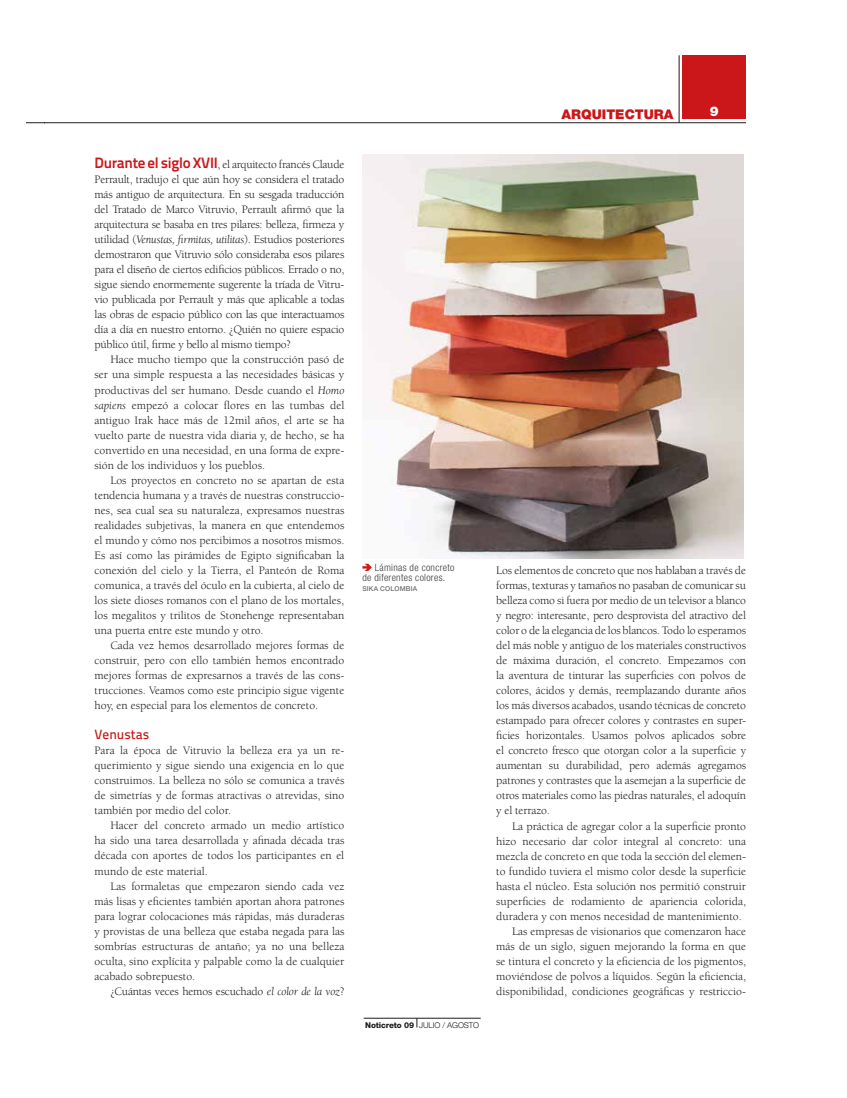
<style>
.page{position:relative;width:847px;height:1098px;background:#fff}
.page>*{position:absolute;margin:0;border:0;box-sizing:border-box;transform-origin:0 0}
.t1{font:900 13.38px "Helvetica Neue LT Pro";color:#cb171a}
.t2{font:500 13.38px "Titillium Text 22 L";color:#cb171a}
.t3{font:900 13.38px "Helvetica Neue LT Pro";color:#fff}
.t4{font:11.75px/15px "Berkeley Std";color:#1d1d1b;text-align:justify}
.t5{font:300 condensed 10px/10px "Helvetica Neue LT Pro";letter-spacing:.03em;color:#3c3c3b}
.t6{font:300 8px "Helvetica Neue LT Std";letter-spacing:-.01em;color:#1d1d1b}
.t7{font:500 6.62px "Helvetica Neue";letter-spacing:.025em;color:#706f6f}
.s1{font-family:"Titillium Text 22 L";font-weight:700;font-size:15px;color:#cb171a}
.s2{font-style:italic}
.s3{font-family:"Helvetica Neue LT Pro";font-weight:800}
</style>
<div class="page">
<hr style="left:678px;top:55px;width:1px;height:68px;background:#1d1d1b">
<svg style="left:26px;top:123px;width:18px;height:1px"></svg>
<div style="left:682px;top:55px;width:63px;height:63px;background:#cb171a"></div>
<hr style="left:44px;top:123px;width:701px;height:1px;background:#1d1d1b">
<hr style="left:363px;top:1018px;width:117px;height:1px;background:#1d1d1b">
<svg style="left:362px;top:564px;width:10px;height:7px"></svg>
<img style="left:362px;top:154px;width:381px;height:404px">
<p class="t4" style="left:94px;top:157px;width:251px"><span class="s1">Durante el siglo XVII</span>, el arquitecto francés Claude Perrault, tradujo el que aún hoy se considera el tratado más antiguo de arquitectura. En su sesgada traducción del Tratado de Marco Vitruvio, Perrault afirmó que la arquitectura se basaba en tres pilares: belleza, firmeza y utilidad (<span class="s2">Venustas, firmitas, utilitas</span>). Estudios posteriores demostraron que Vitruvio sólo consideraba esos pilares para el diseño de ciertos edificios públicos. Errado o no, sigue siendo enormemente sugerente la tríada de Vitru&shy;vio publicada por Perrault y más que aplicable a todas las obras de espacio público con las que interactuamos día a día en nuestro entorno. ¿Quién no quiere espacio público útil, firme y bello al mismo tiempo?</p>
<p class="t4" style="left:94px;top:352px;width:251px;text-indent:16px">Hace mucho tiempo que la construcción pasó de ser una simple respuesta a las necesidades básicas y productivas del ser humano. Desde cuando el <span class="s2">Homo sapiens</span> empezó a colocar flores en las tumbas del antiguo Irak hace más de 12mil años, el arte se ha vuelto parte de nuestra vida diaria y, de hecho, se ha convertido en una necesidad, en una forma de expre&shy;sión de los individuos y los pueblos.</p>
<p class="t4" style="left:94px;top:473px;width:251px;text-indent:16px">Los proyectos en concreto no se apartan de esta tendencia humana y a través de nuestras construccio&shy;nes, sea cual sea su naturaleza, expresamos nuestras realidades subjetivas, la manera en que entendemos el mundo y cómo nos percibimos a nosotros mismos.<br>Es así como las pirámides de Egipto significaban la conexión del cielo y la Tierra, el Panteón de Roma comunica, a través del óculo en la cubierta, al cielo de los siete dioses romanos con el plano de los mortales, los megalitos y trilitos de Stonehenge representaban una puerta entre este mundo y otro.</p>
<p class="t4" style="left:94px;top:638px;width:251px;text-indent:16px">Cada vez hemos desarrollado mejores formas de construir, pero con ello también hemos encontrado mejores formas de expresarnos a través de las cons&shy;trucciones. Veamos como este principio sigue vigente hoy, en especial para los elementos de concreto.</p>
<p class="t2" style="left:94px;top:724px;width:56px">Venustas</p>
<p class="t4" style="left:94px;top:743px;width:251px">Para la época de Vitruvio la belleza era ya un re&shy;querimiento y sigue siendo una exigencia en lo que construimos. La belleza no sólo se comunica a través de simetrías y de formas atractivas o atrevidas, sino también por medio del color.</p>
<p class="t4" style="left:94px;top:818px;width:251px;text-indent:16px">Hacer del concreto armado un medio artístico ha sido una tarea desarrollada y afinada década tras década con aportes de todos los participantes en el mundo de este material.</p>
<p class="t4" style="left:94px;top:878px;width:251px;text-indent:16px">Las formaletas que empezaron siendo cada vez más lisas y eficientes también aportan ahora patrones para lograr colocaciones más rápidas, más duraderas y provistas de una belleza que estaba negada para las sombrías estructuras de antaño; ya no una belleza oculta, sino explícita y palpable como la de cualquier acabado sobrepuesto.</p>
<p class="t4" style="left:110px;top:984px;width:235px">¿Cuántas veces hemos escuchado <span class="s2">el color de la voz</span>?</p>
<p class="t1" style="left:561px;top:106px;width:113px">ARQUITECTURA</p>
<p class="t3" style="left:709px;top:103px;width:10px">9</p>
<p class="t5" style="left:362px;top:562px;width:93px;text-indent:12px">Láminas de concreto de diferentes colores.</p>
<p class="t7" style="left:362px;top:583px;width:56px">SIKA COLOMBIA</p>
<p class="t6" style="left:365px;top:1020px;width:115px"><span class="s3">Noticreto 09</span> JULIO / AGOSTO</p>
<p class="t4" style="left:496px;top:563px;width:251px">Los elementos de concreto que nos hablaban a través de formas, texturas y tamaños no pasaban de comunicar su belleza como si fuera por medio de un televisor a blanco y negro: interesante, pero desprovista del atractivo del color o de la elegancia de los blancos. Todo lo esperamos del más noble y antiguo de los materiales constructivos de máxima duración, el concreto. Empezamos con la aventura de tinturar las superficies con polvos de colores, ácidos y demás, reemplazando durante años los más diversos acabados, usando técnicas de concreto estampado para ofrecer colores y contrastes en super&shy;ficies horizontales. Usamos polvos aplicados sobre el concreto fresco que otorgan color a la superficie y aumentan su durabilidad, pero además agregamos patrones y contrastes que la asemejan a la superficie de otros materiales como las piedras naturales, el adoquín y el terrazo.</p>
<p class="t4" style="left:512px;top:818px;width:235px">La práctica de agregar color a la superficie pronto</p>
<p class="t4" style="left:496px;top:833px;width:251px">hizo necesario dar color integral al concreto: una</p>
<p class="t4" style="left:496px;top:848px;width:251px">mezcla de concreto en que toda la sección del elemen-</p>
<p class="t4" style="left:496px;top:863px;width:251px">to fundido tuviera el mismo color desde la superficie</p>
<p class="t4" style="left:496px;top:878px;width:251px">hasta el núcleo. Esta solución nos permitió construir</p>
<p class="t4" style="left:496px;top:894px;width:251px">superficies de rodamiento de apariencia colorida,</p>
<p class="t4" style="left:496px;top:909px;width:247px">duradera y con menos necesidad de mantenimiento.</p>
<p class="t4" style="left:512px;top:924px;width:235px">Las empresas de visionarios que comenzaron hace</p>
<p class="t4" style="left:496px;top:939px;width:251px">más de un siglo, siguen mejorando la forma en que</p>
<p class="t4" style="left:496px;top:954px;width:251px">se tintura el concreto y la eficiencia de los pigmentos,</p>
<p class="t4" style="left:496px;top:969px;width:251px">moviéndose de polvos a líquidos. Según la eficiencia,</p>
<p class="t4" style="left:496px;top:984px;width:251px">disponibilidad, condiciones geográficas y restriccio-</p>
</div>
